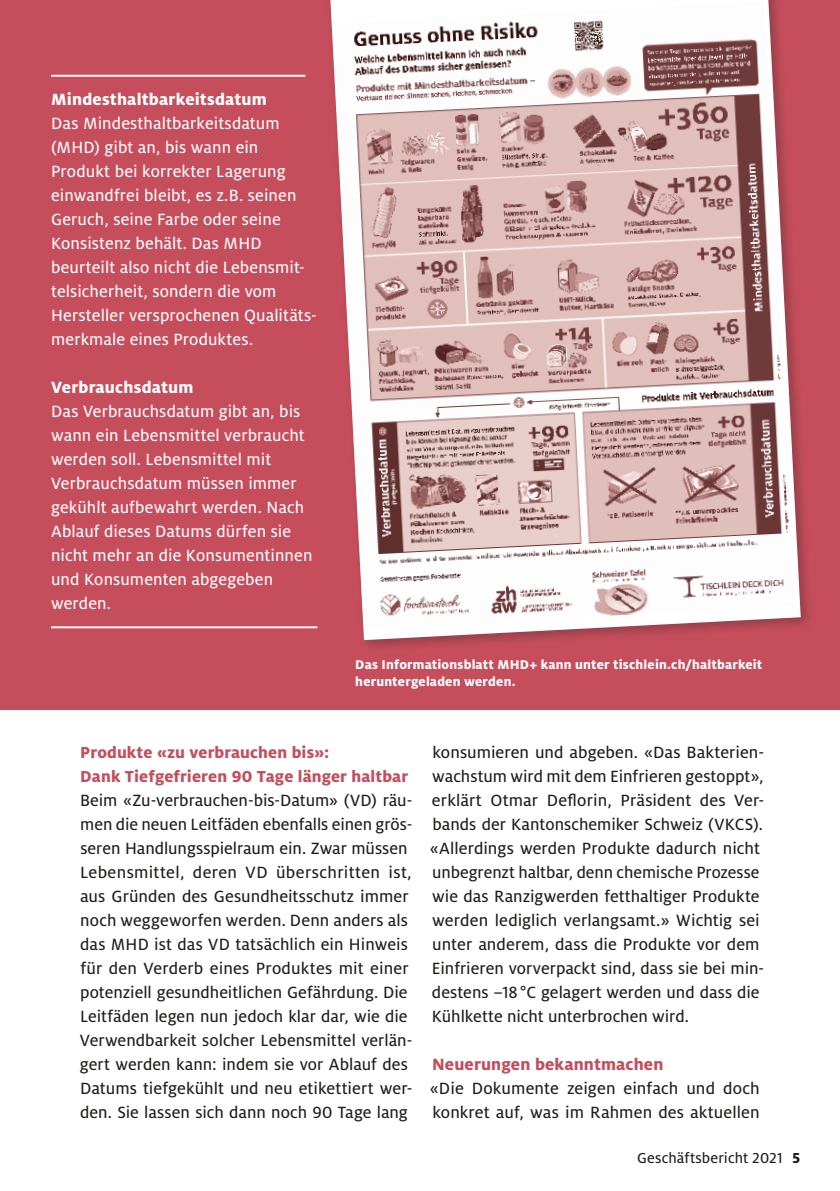
<style>
.page{position:relative;width:840px;height:1191px;background:#fff}
.page>*{position:absolute;margin:0;border:0;box-sizing:border-box;transform-origin:0 0}
.t1{font:18px/24px "Milo OT Text";color:#201c1a}
.t2{font:18px/24px "Milo OT Text";letter-spacing:.005em;color:#fff}
.t3{font:800 18px "Milo OT";letter-spacing:.01em;color:#fff}
.t4{font:800 18px "Milo OT";letter-spacing:.01em;color:#c64e5c}
.t5{font:800 17.6px/24px "Milo OT";letter-spacing:.01em;color:#c64e5c}
.t6{font:16px "Milo OT Text";letter-spacing:.005em;color:#201c1a}
.t7{font:800 14px/16.8px "Milo OT";letter-spacing:.015em;color:#fff}
.s1{font-family:"Milo OT";font-weight:800}
</style>
<div class="page">
<div style="left:0;top:0;width:839px;height:709px;background:#c64e5c"></div>
<div style="left:324px;top:0;width:489px;height:653px;background:#201c1a;opacity:.3"></div>
<svg style="left:330px;top:0;width:470px;height:640px"></svg>
<img style="left:334px;top:1px;width:461px;height:627px">
<hr style="left:51px;top:75px;width:254px;height:2px;background:#fff">
<hr style="left:51px;top:626px;width:266px;height:2px;background:#fff">
<p class="t3" style="left:51px;top:89px;width:217px">Mindesthaltbarkeitsdatum</p>
<p class="t2" style="left:51px;top:112px;width:267px">Das Mindesthaltbarkeitsdatum (MHD) gibt an, bis wann ein<br>Produkt bei korrekter Lagerung einwandfrei bleibt, es z.B. seinen<br>Geruch, seine Farbe oder seine<br>Konsistenz behält. Das MHD beurteilt also nicht die Lebensmit&shy;telsicherheit, sondern die vom<br>Hersteller versprochenen Qualitäts&shy;merkmale eines Produktes.</p>
<p class="t3" style="left:51px;top:377px;width:144px">Verbrauchsdatum</p>
<p class="t2" style="left:51px;top:400px;width:263px">Das Verbrauchsdatum gibt an, bis wann ein Lebensmittel verbraucht werden soll. Lebensmittel mit<br>Verbrauchsdatum müssen immer gekühlt aufbewahrt werden. Nach<br>Ablauf dieses Datums dürfen sie nicht mehr an die Konsumentinnen und Konsumenten abgegeben werden.</p>
<p class="t7" style="left:355px;top:656px;width:408px">Das Informationsblatt MHD+ kann unter tischlein.ch/haltbarkeit heruntergeladen werden.</p>
<p class="t5" style="left:80px;top:740px;width:329px">Produkte «zu verbrauchen bis»:<br>Dank Tiefgefrieren 90 Tage länger haltbar</p>
<p class="t1" style="left:80px;top:788px;width:334px">Beim «Zu-verbrauchen-bis-Datum» (VD) räu&shy;men die neuen Leitfäden ebenfalls einen grös&shy;seren Handlungsspielraum ein. Zwar müssen Lebensmittel, deren VD überschritten ist, aus Gründen des Gesundheitsschutz immer noch weggeworfen werden. Denn anders als das MHD ist das VD tatsächlich ein Hinweis für den Verderb eines Produktes mit einer potenziell gesundheitlichen Gefährdung. Die Leitfäden legen nun jedoch klar dar, wie die Verwendbarkeit solcher Lebensmittel verlän&shy;gert werden kann: indem sie vor Ablauf des Datums tiefgekühlt und neu etikettiert wer&shy;den. Sie lassen sich dann noch 90 Tage lang</p>
<p class="t1" style="left:429px;top:740px;width:336px">konsumieren und abgeben. «Das Bakterien&shy;wachstum wird mit dem Einfrieren gestoppt», erklärt Otmar Deflorin, Präsident des Ver&shy;bands der Kantonschemiker Schweiz (VKCS). «Allerdings werden Produkte dadurch nicht unbegrenzt haltbar, denn chemische Prozesse wie das Ranzigwerden fetthaltiger Produkte werden lediglich verlangsamt.» Wichtig sei unter anderem, dass die Produkte vor dem Einfrieren vorverpackt sind, dass sie bei min&shy;destens –18°C gelagert werden und dass die Kühlkette nicht unterbrochen wird.</p>
<p class="t4" style="left:432px;top:1053px;width:233px">Neuerungen bekanntmachen</p>
<p class="t1" style="left:429px;top:1076px;width:331px">«Die Dokumente zeigen einfach und doch konkret auf, was im Rahmen des aktuellen</p>
<p class="t6" style="left:636px;top:1148px;width:164px">Geschäftsbericht 2021 <span class="s1">5</span></p>
</div>
